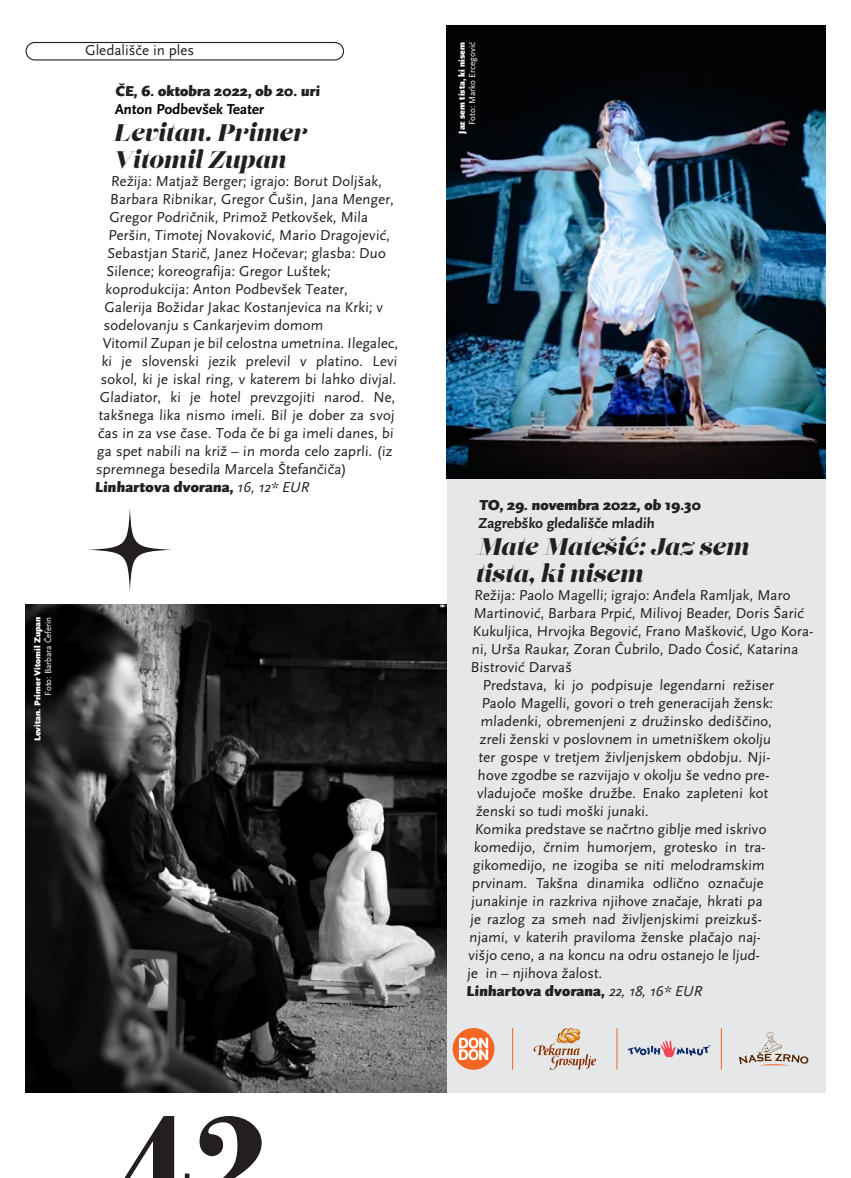
<style>
.page{position:relative;width:851px;height:1178px;background:#fff}
.page>*{position:absolute;margin:0;border:0;box-sizing:border-box;transform-origin:0 0}
.t1{font:700 150.3px "Bodoni";color:#231f20}
.t2{font:italic 24px/27px "Lust";color:#231f20}
.t3{font:15px "Scala Sans Pro";color:#231f20}
.t4{font:900 15px "Scala Sans Pro";color:#231f20}
.t5{font:700 15px "Scala Sans Pro";color:#231f20}
.t6{font:700 15px "Scala Sans Pro";color:#000}
.t7{font:900 9px "Scala Sans Pro";color:#fff}
.t8{font:9px "Scala Sans Pro";color:#fff}
.s1{font-weight:400;font-style:italic}
</style>
<div class="page">
<div style="left:446px;top:26px;width:379px;height:1067px;background:#e6e7e8"></div>
<img style="left:446px;top:26px;width:379px;height:452px">
<img style="left:26px;top:605px;width:420px;height:488px">
<div style="left:26px;top:42px;width:318px;height:18px;border:1px solid #231f20;border-radius:9px"></div>
<svg style="left:88px;top:508px;width:83px;height:83px"></svg>
<div style="left:452px;top:1028px;width:42px;height:42px;background:#f26522;border-radius:50%"></div>
<svg style="left:459px;top:1037px;width:29px;height:23px"></svg>
<svg style="left:627px;top:1040px;width:83px;height:17px"></svg>
<svg style="left:533px;top:1028px;width:63px;height:42px"></svg>
<hr style="left:512px;top:1028px;width:1px;height:42px;background:#f26522">
<hr style="left:616px;top:1028px;width:1px;height:42px;background:#f26522">
<hr style="left:721px;top:1028px;width:1px;height:42px;background:#f26522">
<svg style="left:738px;top:1032px;width:70px;height:33px"></svg>
<p class="t3" style="left:85px;top:42px;width:111px">Gledališče in ples</p>
<p class="t4" style="left:116px;top:83px;width:207px">ČE, 6. oktobra 2022, ob 20. uri</p>
<p class="t6" style="left:115px;top:101px;width:151px">Anton Podbevšek Teater</p>
<h2 class="t2" style="left:112px;top:121px;width:196px">Levitan. Primer<br>Vitomil Zupan</h2>
<p class="t3" style="left:111px;top:173px;width:273px">Režija: Matjaž Berger; igrajo: Borut Doljšak,</p>
<p class="t3" style="left:110px;top:191px;width:286px">Barbara Ribnikar, Gregor Čušin, Jana Menger,</p>
<p class="t3" style="left:109px;top:209px;width:261px">Gregor Podričnik, Primož Petkovšek, Mila</p>
<p class="t3" style="left:108px;top:227px;width:284px">Peršin, Timotej Novaković, Mario Dragojević,</p>
<p class="t3" style="left:107px;top:245px;width:281px">Sebastjan Starič, Janez Hočevar; glasba: Duo</p>
<p class="t3" style="left:106px;top:263px;width:227px">Silence; koreografija: Gregor Luštek;</p>
<p class="t3" style="left:105px;top:281px;width:245px">koprodukcija: Anton Podbevšek Teater,</p>
<p class="t3" style="left:104px;top:299px;width:281px">Galerija Božidar Jakac Kostanjevica na Krki; v</p>
<p class="t3" style="left:103px;top:317px;width:222px">sodelovanju s Cankarjevim domom</p>
<p class="t3" style="left:102px;top:335px;width:298px">Vitomil Zupan je bil celostna umetnina. Ilegalec,</p>
<p class="t3" style="left:101px;top:353px;width:298px">ki je slovenski jezik prelevil v platino. Levi</p>
<p class="t3" style="left:100px;top:371px;width:298px">sokol, ki je iskal ring, v katerem bi lahko divjal.</p>
<p class="t3" style="left:99px;top:389px;width:298px">Gladiator, ki je hotel prevzgojiti narod. Ne,</p>
<p class="t3" style="left:99px;top:407px;width:297px">takšnega lika nismo imeli. Bil je dober za svoj</p>
<p class="t3" style="left:98px;top:425px;width:298px">čas in za vse čase. Toda če bi ga imeli danes, bi</p>
<p class="t3" style="left:97px;top:443px;width:298px">ga spet nabili na križ – in morda celo zaprli. (iz</p>
<p class="t3" style="left:96px;top:461px;width:253px">spremnega besedila Marcela Štefančiča)</p>
<p class="t4" style="left:95px;top:479px;width:217px">Linhartova dvorana, <span class="s1">16, 12* EUR</span></p>
<p class="t7" style="left:33px;top:741px;width:126px;rotate:-90deg">Levitan. Primer Vitomil Zupan</p>
<p class="t8" style="left:43px;top:696px;width:80px;rotate:-90deg">Foto: Barbara Čeferin</p>
<h1 class="t1" style="left:119px;top:1076px;width:149px">42</h1>
<p class="t7" style="left:456px;top:134px;width:93px;rotate:-90deg">Jaz sem tista, ki nisem</p>
<p class="t8" style="left:467px;top:125px;width:85px;rotate:-90deg">Foto: Marko Ercegović</p>
<p class="t4" style="left:479px;top:497px;width:224px">TO, 29. novembra 2022, ob 19.30</p>
<p class="t5" style="left:478px;top:515px;width:179px">Zagrebško gledališče mladih</p>
<h2 class="t2" style="left:475px;top:535px;width:275px">Mate Matešić: Jaz sem tista, ki nisem</h2>
<p class="t3" style="left:474px;top:587px;width:318px">Režija: Paolo Magelli; igrajo: Anđela Ramljak, Maro</p>
<p class="t3" style="left:473px;top:605px;width:333px">Martinović, Barbara Prpić, Milivoj Beader, Doris Šarić</p>
<p class="t3" style="left:472px;top:623px;width:343px">Kukuljica, Hrvojka Begović, Frano Mašković, Ugo Kora-</p>
<p class="t3" style="left:471px;top:641px;width:329px">ni, Urša Raukar, Zoran Čubrilo, Dado Ćosić, Katarina</p>
<p class="t3" style="left:470px;top:659px;width:104px">Bistrović Darvaš</p>
<p class="t3" style="left:482px;top:677px;width:294px">Predstava, ki jo podpisuje legendarni režiser</p>
<p class="t3" style="left:481px;top:695px;width:294px">Paolo Magelli, govori o treh generacijah žensk:</p>
<p class="t3" style="left:480px;top:713px;width:294px">mladenki, obremenjeni z družinsko dediščino,</p>
<p class="t3" style="left:479px;top:731px;width:294px">zreli ženski v poslovnem in umetniškem okolju</p>
<p class="t3" style="left:478px;top:749px;width:292px">ter gospe v tretjem življenjskem obdobju. Nji-</p>
<p class="t3" style="left:477px;top:767px;width:294px">hove zgodbe se razvijajo v okolju še vedno pre-</p>
<p class="t3" style="left:476px;top:785px;width:294px">vladujoče moške družbe. Enako zapleteni kot</p>
<p class="t3" style="left:475px;top:803px;width:175px">ženski so tudi moški junaki.</p>
<p class="t3" style="left:474px;top:821px;width:294px">Komika predstave se načrtno giblje med iskrivo</p>
<p class="t3" style="left:474px;top:839px;width:294px">komedijo, črnim humorjem, grotesko in tra-</p>
<p class="t3" style="left:473px;top:857px;width:294px">gikomedijo, ne izogiba se niti melodramskim</p>
<p class="t3" style="left:472px;top:875px;width:294px">prvinam. Takšna dinamika odlično označuje</p>
<p class="t3" style="left:471px;top:893px;width:294px">junakinje in razkriva njihove značaje, hkrati pa</p>
<p class="t3" style="left:470px;top:911px;width:292px">je razlog za smeh nad življenjskimi preizkuš-</p>
<p class="t3" style="left:469px;top:929px;width:294px">njami, v katerih praviloma ženske plačajo naj-</p>
<p class="t3" style="left:468px;top:947px;width:294px">višjo ceno, a na koncu na odru ostanejo le ljud-</p>
<p class="t3" style="left:467px;top:965px;width:137px">je in – njihova žalost.</p>
<p class="t4" style="left:466px;top:983px;width:238px">Linhartova dvorana, <span class="s1">22, 18, 16* EUR</span></p>
</div>
